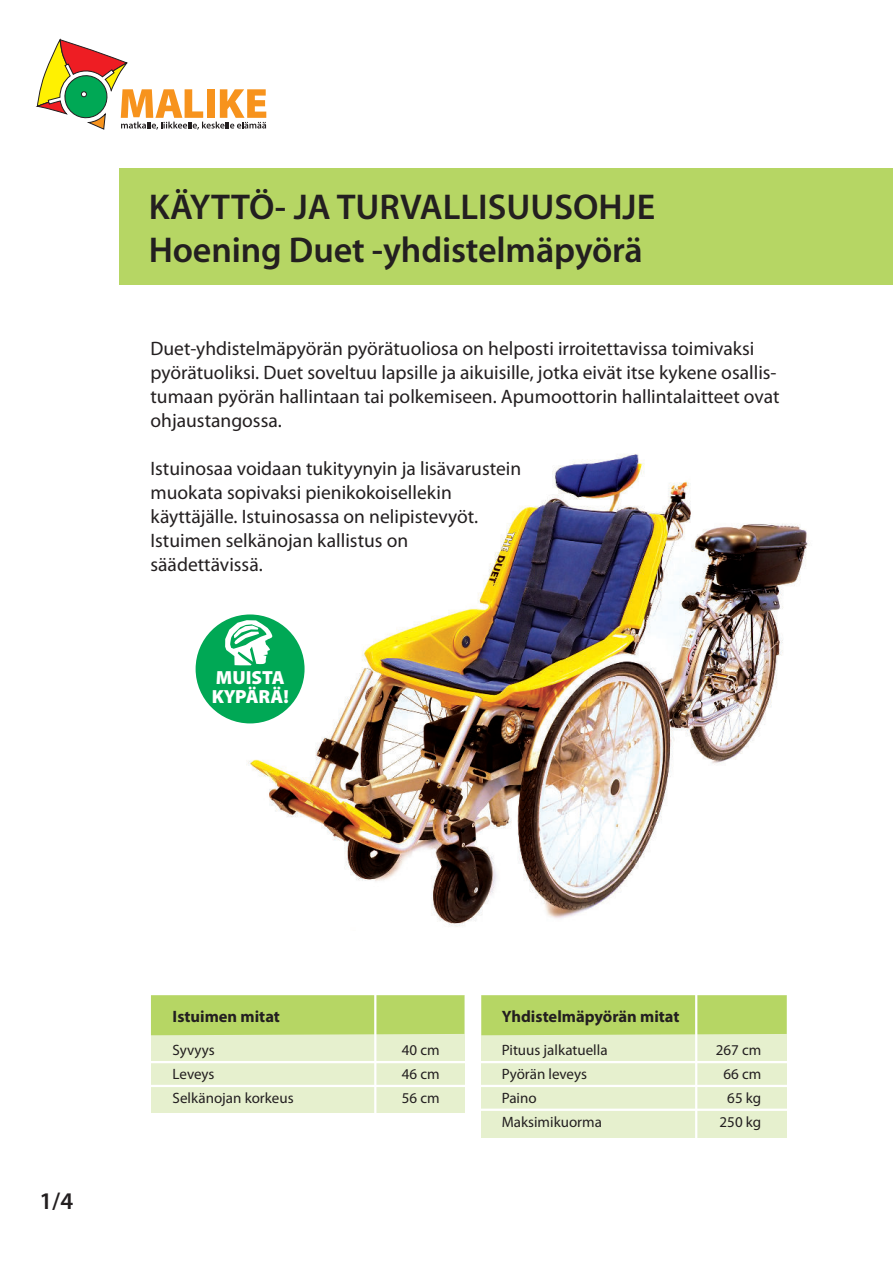
<style>
.page{position:relative;width:893px;height:1263px;background:#fff}
.page>*{position:absolute;margin:0;border:0;box-sizing:border-box;transform-origin:0 0}
.t1{font:600 36px/43.2px "Myriad Pro";letter-spacing:-.005em;color:#231f20}
.t2{font:600 24px "Myriad Pro";color:#231f20}
.t3{font:19.5px/24px "Myriad Pro";color:#231f20}
.t4{font:900 19.05px/18.8px "Myriad Pro";color:#fff}
.t5{font:700 16.5px "Myriad Pro";color:#231f20}
.t6{font:15px "Myriad Pro";color:#231f20}
</style>
<div class="page">
<div style="left:120px;top:168px;width:773px;height:117px;background:#b6d664"></div>
<svg style="left:37px;top:39px;width:229px;height:91px"></svg>
<img style="left:247px;top:453px;width:563px;height:474px">
<div style="left:196px;top:614px;width:109px;height:109px;background:#00a855;border-radius:50%"></div>
<svg style="left:225px;top:620px;width:47px;height:46px"></svg>
<div style="left:151px;top:995px;width:313px;height:118px;background:#e6f0ce"></div>
<div style="left:151px;top:995px;width:313px;height:40px;background:#b6d664"></div>
<hr style="left:142px;top:1061px;width:360px;height:2px;background:#fff">
<hr style="left:374px;top:975px;width:2px;height:187px;background:#fff">
<hr style="left:145px;top:1085px;width:360px;height:2px;background:#fff">
<div style="left:481px;top:995px;width:306px;height:142px;background:#e6f0ce"></div>
<div style="left:481px;top:995px;width:306px;height:40px;background:#b6d664"></div>
<hr style="left:471px;top:1061px;width:360px;height:2px;background:#fff">
<hr style="left:695px;top:975px;width:2px;height:187px;background:#fff">
<hr style="left:475px;top:1085px;width:359px;height:2px;background:#fff">
<hr style="left:475px;top:1108px;width:360px;height:3px;background:#fff">
<h1 class="t1" style="left:149px;top:186px;width:508px">KÄYTTÖ- JA TURVALLISUUSOHJE<br>Hoening Duet -yhdistelmäpyörä</h1>
<p class="t3" style="left:151px;top:337px;width:631px">Duet-yhdistelmäpyörän pyörätuoliosa on helposti irroitettavissa toimivaksi pyörätuoliksi. Duet soveltuu lapsille ja aikuisille, jotka eivät itse kykene osallis&shy;tumaan pyörän hallintaan tai polkemiseen. Apumoottorin hallintalaitteet ovat ohjaustangossa.</p>
<p class="t3" style="left:151px;top:457px;width:372px">Istuinosaa voidaan tukityynyin ja lisävarustein muokata sopivaksi pienikokoisellekin käyttäjälle. Istuinosassa on nelipistevyöt.<br>Istuimen selkänojan kallistus on säädettävissä.</p>
<p class="t4" style="left:212px;top:668px;width:79px">MUISTA<br>KYPÄRÄ!</p>
<p class="t2" style="left:39px;top:1188px;width:35px">1/4</p>
<p class="t5" style="left:173px;top:1010px;width:109px">Istuimen mitat</p>
<p class="t6" style="left:173px;top:1043px;width:44px">Syvyys</p>
<p class="t6" style="left:402px;top:1043px;width:39px">40 cm</p>
<p class="t6" style="left:173px;top:1067px;width:43px">Leveys</p>
<p class="t6" style="left:402px;top:1067px;width:39px">46 cm</p>
<p class="t6" style="left:173px;top:1091px;width:123px">Selkänojan korkeus</p>
<p class="t6" style="left:402px;top:1091px;width:39px">56 cm</p>
<p class="t5" style="left:502px;top:1010px;width:179px">Yhdistelmäpyörän mitat</p>
<p class="t6" style="left:502px;top:1043px;width:107px">Pituus jalkatuella</p>
<p class="t6" style="left:716px;top:1043px;width:47px">267 cm</p>
<p class="t6" style="left:502px;top:1067px;width:87px">Pyörän leveys</p>
<p class="t6" style="left:723px;top:1067px;width:39px">66 cm</p>
<p class="t6" style="left:502px;top:1091px;width:36px">Paino</p>
<p class="t6" style="left:727px;top:1091px;width:35px">65 kg</p>
<p class="t6" style="left:502px;top:1115px;width:102px">Maksimikuorma</p>
<p class="t6" style="left:720px;top:1115px;width:43px">250 kg</p>
</div>
